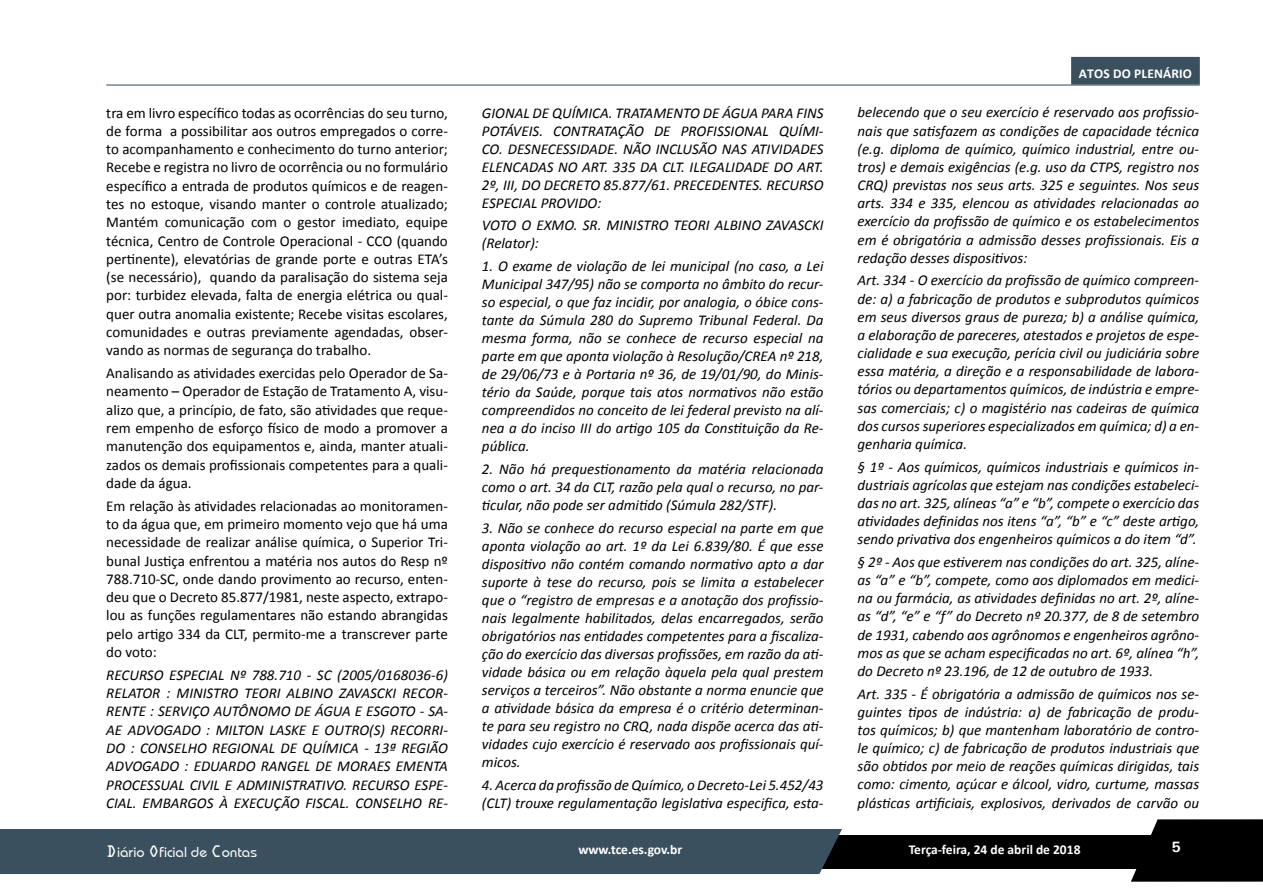
<style>
.page{position:relative;width:1263px;height:893px;background:#fff}
.page>*{position:absolute;margin:0;border:0;box-sizing:border-box;transform-origin:0 0}
.t1{font:italic 15px/18.1px "Calibri";color:#000;text-align:justify}
.t2{font:15px/18.3px "Calibri";color:#000;text-align:justify}
.t3{font:500 15px "Bauhaus Itc TEE";color:#fff}
.t4{font:700 15px "Univers";color:#fff}
.t5{font:700 13.5px "Calibri";color:#fff}
.s1{font-family:"OCRA Std";font-weight:400}
</style>
<div class="page">
<svg style="left:1131px;top:819px;width:132px;height:63px;background:#1f1f1f"></svg>
<div style="left:804px;top:835px;width:459px;height:33px;background:#000"></div>
<div style="left:0;top:829px;width:842px;height:45px;background:#3a505e"></div>
<div style="left:1071px;top:57px;width:129px;height:28px;background:#3a505e"></div>
<hr style="left:106px;top:85px;width:1094px;height:1px;background:#3a505e">
<p class="t2" style="left:106px;top:103px;width:343px">tra em livro específico todas as ocorrências do seu turno, de forma a possibilitar aos outros empregados o corre&shy;to acompanhamento e conhecimento do turno anterior; Recebe e registra no livro de ocorrência ou no formulário específico a entrada de produtos químicos e de reagen&shy;tes no estoque, visando manter o controle atualizado; Mantém comunicação com o gestor imediato, equipe técnica, Centro de Controle Operacional - CCO (quando pertinente), elevatórias de grande porte e outras ETA’s (se necessário), quando da paralisação do sistema seja por: turbidez elevada, falta de energia elétrica ou qual&shy;quer outra anomalia existente; Recebe visitas escolares, comunidades e outras previamente agendadas, obser&shy;vando as normas de segurança do trabalho.</p>
<p class="t2" style="left:106px;top:364px;width:343px">Analisando as atividades exercidas pelo Operador de Sa&shy;neamento – Operador de Estação de Tratamento A, visu&shy;alizo que, a princípio, de fato, são atividades que reque&shy;rem empenho de esforço físico de modo a promover a manutenção dos equipamentos e, ainda, manter atuali&shy;zados os demais profissionais competentes para a quali&shy;dade da água.</p>
<p class="t2" style="left:106px;top:497px;width:343px">Em relação às atividades relacionadas ao monitoramen&shy;to da água que, em primeiro momento vejo que há uma necessidade de realizar análise química, o Superior Tri&shy;bunal Justiça enfrentou a matéria nos autos do Resp nº 788.710-SC, onde dando provimento ao recurso, enten&shy;deu que o Decreto 85.877/1981, neste aspecto, extrapo&shy;lou as funções regulamentares não estando abrangidas pelo artigo 334 da CLT, permito-me a transcrever parte do voto:</p>
<p class="t1" style="left:106px;top:665px;width:343px">RECURSO ESPECIAL Nº 788.710 - SC (2005/0168036-6)<br>RELATOR : MINISTRO TEORI ALBINO ZAVASCKI RECOR-RENTE : SERVIÇO AUTÔNOMO DE ÁGUA E ESGOTO - SA-AE ADVOGADO : MILTON LASKE E OUTRO(S) RECORRI-DO : CONSELHO REGIONAL DE QUÍMICA - 13ª REGIÃO ADVOGADO : EDUARDO RANGEL DE MORAES EMENTA PROCESSUAL CIVIL E ADMINISTRATIVO. RECURSO ESPE-CIAL. EMBARGOS À EXECUÇÃO FISCAL. CONSELHO RE-</p>
<p class="t1" style="left:482px;top:103px;width:343px">GIONAL DE QUÍMICA. TRATAMENTO DE ÁGUA PARA FINS POTÁVEIS. CONTRATAÇÃO DE PROFISSIONAL QUÍMI-CO. DESNECESSIDADE. NÃO INCLUSÃO NAS ATIVIDADES ELENCADAS NO ART. 335 DA CLT. ILEGALIDADE DO ART.<br>2º, III, DO DECRETO 85.877/61. PRECEDENTES. RECURSO ESPECIAL PROVIDO:</p>
<p class="t1" style="left:482px;top:216px;width:343px">VOTO O EXMO. SR. MINISTRO TEORI ALBINO ZAVASCKI (Relator):</p>
<p class="t1" style="left:482px;top:256px;width:343px">1. O exame de violação de lei municipal (no caso, a Lei Municipal 347/95) não se comporta no âmbito do recur&shy;so especial, o que faz incidir, por analogia, o óbice cons&shy;tante da Súmula 280 do Supremo Tribunal Federal. Da mesma forma, não se conhece de recurso especial na parte em que aponta violação à Resolução/CREA nº 218, de 29/06/73 e à Portaria nº 36, de 19/01/90, do Minis&shy;tério da Saúde, porque tais atos normativos não estão compreendidos no conceito de lei federal previsto na alí&shy;nea a do inciso III do artigo 105 da Constituição da Re&shy;pública.</p>
<p class="t1" style="left:482px;top:459px;width:343px">2. Não há prequestionamento da matéria relacionada como o art. 34 da CLT, razão pela qual o recurso, no par&shy;ticular, não pode ser admitido (Súmula 282/STF).</p>
<p class="t1" style="left:482px;top:518px;width:343px">3. Não se conhece do recurso especial na parte em que aponta violação ao art. 1º da Lei 6.839/80. É que esse dispositivo não contém comando normativo apto a dar suporte à tese do recurso, pois se limita a estabelecer que o “registro de empresas e a anotação dos profissio&shy;nais legalmente habilitados, delas encarregados, serão obrigatórios nas entidades competentes para a fiscaliza&shy;ção do exercício das diversas profissões, em razão da ati&shy;vidade básica ou em relação àquela pela qual prestem serviços a terceiros”. Não obstante a norma enuncie que a atividade básica da empresa é o critério determinan&shy;te para seu registro no CRQ, nada dispõe acerca das ati&shy;vidades cujo exercício é reservado aos profissionais quí&shy;micos.</p>
<p class="t1" style="left:482px;top:775px;width:343px">4. Acerca da profissão de Químico, o Decreto-Lei 5.452/43 (CLT) trouxe regulamentação legislativa especifica, esta-</p>
<p class="t5" style="left:1079px;top:65px;width:115px">ATOS DO PLENÁRIO</p>
<p class="t1" style="left:857px;top:103px;width:343px">belecendo que o seu exercício é reservado aos profissio&shy;nais que satisfazem as condições de capacidade técnica (e.g. diploma de químico, químico industrial, entre ou&shy;tros) e demais exigências (e.g. uso da CTPS, registro nos CRQ) previstas nos seus arts. 325 e seguintes. Nos seus arts. 334 e 335, elencou as atividades relacionadas ao exercício da profissão de químico e os estabelecimentos em é obrigatória a admissão desses profissionais. Eis a redação desses dispositivos:</p>
<p class="t1" style="left:857px;top:271px;width:343px">Art. 334 - O exercício da profissão de químico compreen&shy;de: a) a fabricação de produtos e subprodutos químicos em seus diversos graus de pureza; b) a análise química, a elaboração de pareceres, atestados e projetos de espe&shy;cialidade e sua execução, perícia civil ou judiciária sobre essa matéria, a direção e a responsabilidade de labora&shy;tórios ou departamentos químicos, de indústria e empre&shy;sas comerciais; c) o magistério nas cadeiras de química dos cursos superiores especializados em química; d) a en&shy;genharia química.</p>
<p class="t1" style="left:857px;top:457px;width:343px">§ 1º - Aos químicos, químicos industriais e químicos in&shy;dustriais agrícolas que estejam nas condições estabeleci&shy;das no art. 325, alíneas “a” e “b”, compete o exercício das atividades definidas nos itens “a”, “b” e “c” deste artigo, sendo privativa dos engenheiros químicos a do item “d”.</p>
<p class="t1" style="left:857px;top:552px;width:343px">§ 2º - Aos que estiverem nas condições do art. 325, alíne&shy;as “a” e “b”, compete, como aos diplomados em medici&shy;na ou farmácia, as atividades definidas no art. 2º, alíne&shy;as “d”, “e” e “f” do Decreto nº 20.377, de 8 de setembro de 1931, cabendo aos agrônomos e engenheiros agrôno&shy;mos as que se acham especificadas no art. 6º, alínea “h”, do Decreto nº 23.196, de 12 de outubro de 1933.</p>
<p class="t1" style="left:857px;top:684px;width:343px">Art. 335 - É obrigatória a admissão de químicos nos se&shy;guintes tipos de indústria: a) de fabricação de produ&shy;tos químicos; b) que mantenham laboratório de contro&shy;le químico; c) de fabricação de produtos industriais que são obtidos por meio de reações químicas dirigidas, tais como: cimento, açúcar e álcool, vidro, curtume, massas plásticas artificiais, explosivos, derivados de carvão ou</p>
<p class="t3" style="left:106px;top:843px;width:152px"><span class="s1">D</span>iário <span class="s1">O</span>ficial de <span class="s1">C</span>ontas</p>
<p class="t5" style="left:909px;top:840px;width:173px">Terça-feira, 24 de abril de 2018</p>
<p class="t4" style="left:1171px;top:837px;width:11px">5</p>
<p class="t5" style="left:578px;top:840px;width:105px">www.tce.es.gov.br</p>
</div>
